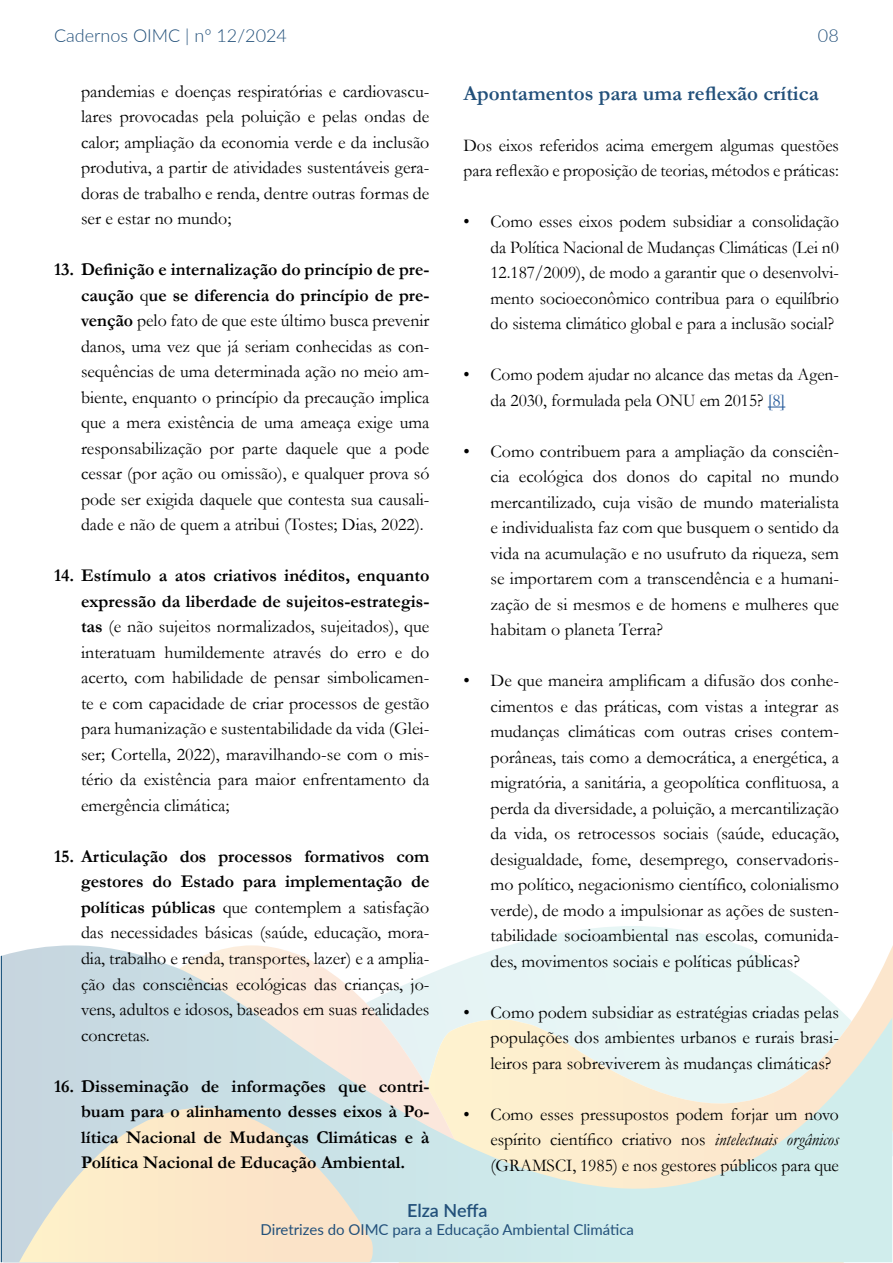
<style>
.page{position:relative;width:893px;height:1263px;background:#fff}
.page>*{position:absolute;margin:0;border:0;box-sizing:border-box;transform-origin:0 0}
.t1{font:700 21px "Garamond";color:#22507a}
.t2{font:18px/25.5px "Garamond";letter-spacing:-.005em;color:#000;text-align:justify}
.t3{font:700 18px/25.5px "Garamond";color:#000;text-align:justify}
.t4{font:300 18px "Lato";color:#22507a}
.t5{font:600 18px "Lato";letter-spacing:-.005em;color:#22507a}
.t6{font:15px "Lato";color:#22507a}
.s1{font-weight:700}
.s2{color:#275b9b}
.s3{font-style:italic}
</style>
<div class="page">
<svg style="left:2px;top:926px;width:890px;height:336px"></svg>
<svg style="left:768px;top:407px;width:17px;height:1px"></svg>
<p class="t4" style="left:54px;top:23px;width:234px">Cadernos OIMC | nº 12/2024</p>
<p class="t4" style="left:818px;top:23px;width:22px">08</p>
<p class="t2" style="left:81px;top:78px;width:350px">pandemias e doenças respiratórias e cardiovascu&shy;lares provocadas pela poluição e pelas ondas de calor; ampliação da economia verde e da inclusão produtiva, a partir de atividades sustentáveis gera&shy;doras de trabalho e renda, dentre outras formas de ser e estar no mundo;</p>
<p class="t2" style="left:81px;top:256px;width:350px;text-indent:-27px"><span class="s1">13. Definição e internalização do princípio de pre&shy;caução</span> q<span class="s1">ue se diferencia do princípio de pre&shy;venção</span> pelo fato de que este último busca prevenir danos, uma vez que já seriam conhecidas as con&shy;sequências de uma determinada ação no meio am&shy;biente, enquanto o princípio da precaução implica que a mera existência de uma ameaça exige uma responsabilização por parte daquele que a pode cessar (por ação ou omissão), e qualquer prova só pode ser exigida daquele que contesta sua causali&shy;dade e não de quem a atribui (Tostes; Dias, 2022).</p>
<p class="t2" style="left:81px;top:562px;width:350px;text-indent:-27px"><span class="s1">14. Estímulo a atos criativos inéditos, enquanto expressão da liberdade de sujeitos-estrategis&shy;tas</span> (e não sujeitos normalizados, sujeitados), que interatuam humildemente através do erro e do acerto, com habilidade de pensar simbolicamen&shy;te e com capacidade de criar processos de gestão para humanização e sustentabilidade da vida (Glei&shy;ser; Cortella, 2022), maravilhando-se com o mis&shy;tério da existência para maior enfrentamento da emergência climática;</p>
<p class="t2" style="left:81px;top:843px;width:350px;text-indent:-27px"><span class="s1">15. Articulação dos processos formativos com gestores do Estado para implementação de políticas públicas</span> que contemplem a satisfação das necessidades básicas (saúde, educação, mora&shy;dia, trabalho e renda, transportes, lazer) e a amplia&shy;ção das consciências ecológicas das crianças, jo&shy;vens, adultos e idosos, baseados em suas realidades concretas.</p>
<p class="t3" style="left:81px;top:1073px;width:350px;text-indent:-27px">16. Disseminação de informações que contri&shy;buam para o alinhamento desses eixos à Po&shy;lítica Nacional de Mudanças Climáticas e à Política Nacional de Educação Ambiental.</p>
<p class="t1" style="left:463px;top:79px;width:357px">Apontamentos para uma reflexão crítica</p>
<p class="t2" style="left:463px;top:132px;width:377px">Dos eixos referidos acima emergem algumas questões para reflexão e proposição de teorias, métodos e práticas:</p>
<p class="t2" style="left:490px;top:208px;width:350px;text-indent:-27px">• Como esses eixos podem subsidiar a consolidação da Política Nacional de Mudanças Climáticas (Lei n0<br>12.187/2009), de modo a garantir que o desenvolvi&shy;mento socioeconômico contribua para o equilíbrio do sistema climático global e para a inclusão social?</p>
<p class="t2" style="left:490px;top:361px;width:350px;text-indent:-27px">• Como podem ajudar no alcance das metas da Agen&shy;da 2030, formulada pela ONU em 2015? <span class="s2">[8]</span></p>
<p class="t2" style="left:490px;top:438px;width:350px;text-indent:-27px">• Como contribuem para a ampliação da consciên&shy;cia ecológica dos donos do capital no mundo mercantilizado, cuja visão de mundo materialista e individualista faz com que busquem o sentido da vida na acumulação e no usufruto da riqueza, sem se importarem com a transcendência e a humani&shy;zação de si mesmos e de homens e mulheres que habitam o planeta Terra?</p>
<p class="t2" style="left:490px;top:667px;width:350px;text-indent:-27px">• De que maneira amplificam a difusão dos conhe&shy;cimentos e das práticas, com vistas a integrar as mudanças climáticas com outras crises contem&shy;porâneas, tais como a democrática, a energética, a migratória, a sanitária, a geopolítica conflituosa, a perda da diversidade, a poluição, a mercantilização da vida, os retrocessos sociais (saúde, educação, desigualdade, fome, desemprego, conservadoris&shy;mo político, negacionismo científico, colonialismo verde), de modo a impulsionar as ações de susten&shy;tabilidade socioambiental nas escolas, comunida&shy;des, movimentos sociais e políticas públicas?</p>
<p class="t2" style="left:490px;top:999px;width:350px;text-indent:-27px">• Como podem subsidiar as estratégias criadas pelas populações dos ambientes urbanos e rurais brasi&shy;leiros para sobreviverem às mudanças climáticas?</p>
<p class="t2" style="left:490px;top:1101px;width:350px;text-indent:-27px">• Como esses pressupostos podem forjar um novo espírito científico criativo nos <span class="s3">intelectuais orgânicos </span>(GRAMSCI, 1985) e nos gestores públicos para que</p>
<p class="t5" style="left:407px;top:1197px;width:82px">Elza Neffa</p>
<p class="t6" style="left:261px;top:1219px;width:375px">Diretrizes do OIMC para a Educação Ambiental Climática</p>
</div>
